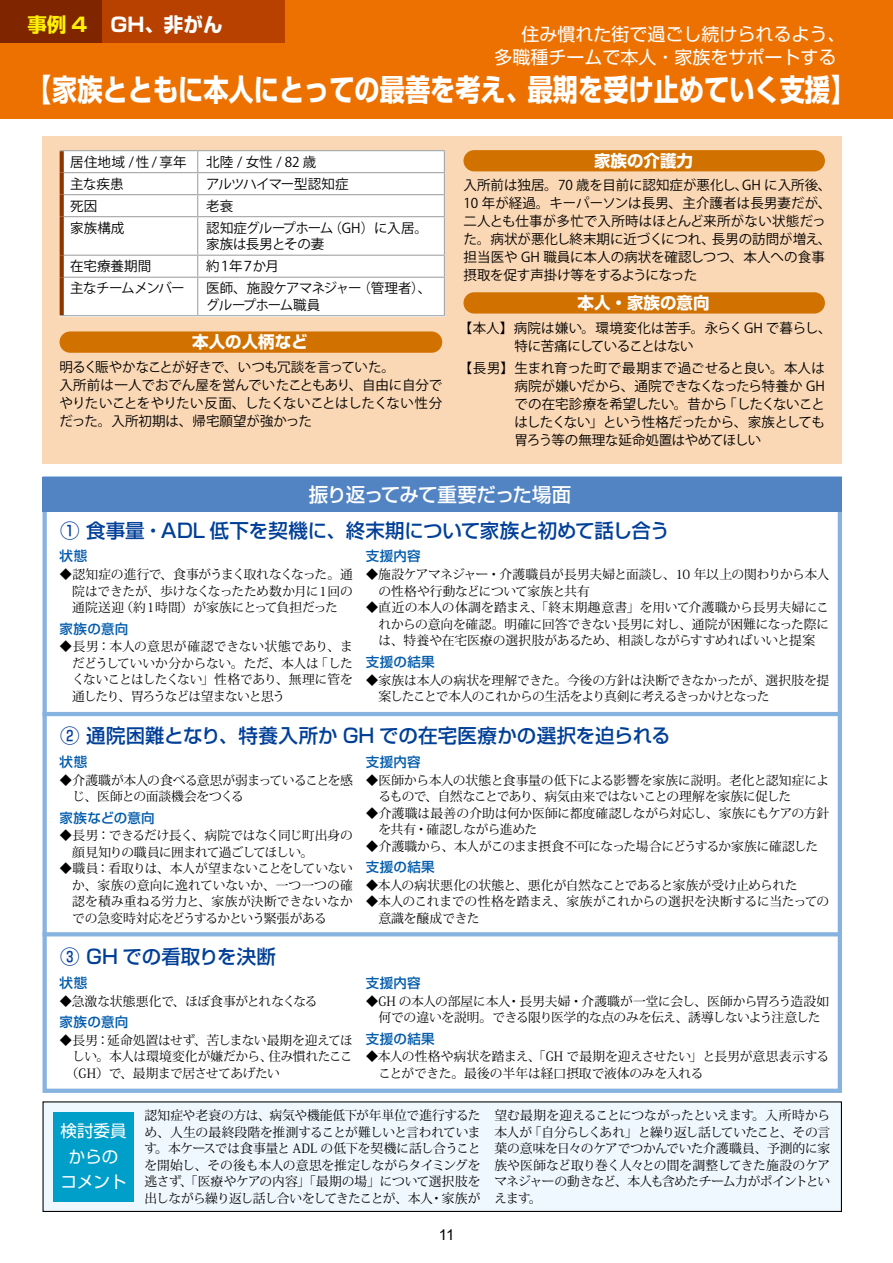
<style>
.page{position:relative;width:893px;height:1263px;background:#fff}
.page>*{position:absolute;margin:0;border:0;box-sizing:border-box;transform-origin:0 0}
.t1{font:700 30px "Shin Go Pr 6";color:#fff}
.t2{font:500 19.5px "Shin Go Pr 6";color:#003f98}
.t3{font:500 19.5px "Shin Go Pr 6";letter-spacing:-.05em;color:#fff}
.t4{font:700 19.5px "Shin Go Pr 6";color:#fff}
.t5{font:700 19.5px "Shin Go Pr 6";color:#fff100}
.t6{font:18px/22.5px "Shin Go Pr 6";color:#fff;text-align:center}
.t7{font:700 16.5px "Shin Go Pr 6";color:#fff}
.t8{font:16.5px/25.5px "Shin Go Pr 6";color:#fff;text-align:center}
.t9{font:15px "Arial";color:#000}
.t10{font:13.5px/18px "Koz Go Pro";letter-spacing:-.01em;color:#000}
.t11{font:500 13.5px "Shin Go Pr 6";letter-spacing:.025em;color:#005bac}
.t12{font:13.5px/16.5px "Koz Go Pro";letter-spacing:-.03em;color:#000}
.t13{font:13.5px/16.5px "Koz Go Pro";letter-spacing:-.055em;color:#000}
.t14{font:13.5px "Koz Go Pro";letter-spacing:-.045em;color:#000}
.t15{font:13.5px "Koz Go Pro";letter-spacing:-.05em;color:#000}
.t16{font:12.75px/16.5px "Koz Min Pr 6 N";letter-spacing:-.03em;color:#000;text-align:justify}
.t17{font:12.75px/16.5px "Koz Min Pr 6 N";letter-spacing:-.01em;color:#000}
.t18{font:12.75px/16.5px "Koz Min Pr 6 N";letter-spacing:-.05em;color:#000}
.t19{font:12.75px "Koz Min Pr 6 N";letter-spacing:-.055em;color:#000}
</style>
<div class="page">
<div style="left:0;top:0;width:893px;height:119px;background:#ed7100"></div>
<div style="left:0;top:0;width:285px;height:43px;background:#b94100"></div>
<div style="left:0;top:0;width:102px;height:43px;background:#7f2500"></div>
<div style="left:43px;top:136px;width:799px;height:327px;background:#fbd8b5"></div>
<div style="left:463px;top:292px;width:362px;height:22px;background:#d07100;border-radius:11px"></div>
<div style="left:60px;top:331px;width:382px;height:22px;background:#d07100;border-radius:11px"></div>
<div style="left:463px;top:150px;width:362px;height:21px;background:#d07100;border-radius:11px"></div>
<div style="left:43px;top:476px;width:799px;height:617px;border:4px solid #86b3e0"></div>
<svg style="left:43px;top:932px;width:799px;height:4px;fill:#86b3e0"></svg>
<div style="left:43px;top:477px;width:799px;height:34px;background:#5284c4"></div>
<hr style="left:43px;top:712px;width:799px;height:4px;background:#86b3e0">
<div style="left:60px;top:150px;width:385px;height:166px;background:#fff"></div>
<hr style="left:60px;top:150px;width:138px;height:1px;background:#9fa0a0">
<hr style="left:198px;top:150px;width:247px;height:1px;background:#9fa0a0">
<hr style="left:64px;top:172px;width:134px;height:1px;background:#9fa0a0">
<hr style="left:198px;top:172px;width:247px;height:1px;background:#9fa0a0">
<hr style="left:64px;top:194px;width:134px;height:1px;background:#9fa0a0">
<hr style="left:198px;top:194px;width:247px;height:1px;background:#9fa0a0">
<svg style="left:197px;top:151px;width:1px;height:65px"></svg>
<svg style="left:444px;top:151px;width:1px;height:65px"></svg>
<hr style="left:64px;top:216px;width:134px;height:1px;background:#9fa0a0">
<hr style="left:198px;top:216px;width:247px;height:1px;background:#9fa0a0">
<hr style="left:197px;top:217px;width:1px;height:38px;background:#9fa0a0">
<hr style="left:444px;top:217px;width:1px;height:38px;background:#9fa0a0">
<hr style="left:64px;top:255px;width:134px;height:1px;background:#9fa0a0">
<hr style="left:198px;top:255px;width:247px;height:1px;background:#9fa0a0">
<svg style="left:197px;top:256px;width:1px;height:21px"></svg>
<svg style="left:444px;top:256px;width:1px;height:21px"></svg>
<hr style="left:64px;top:277px;width:134px;height:1px;background:#9fa0a0">
<hr style="left:198px;top:277px;width:247px;height:1px;background:#9fa0a0">
<hr style="left:197px;top:278px;width:1px;height:37px;background:#9fa0a0">
<hr style="left:444px;top:278px;width:1px;height:37px;background:#9fa0a0">
<hr style="left:60px;top:315px;width:138px;height:1px;background:#9fa0a0">
<hr style="left:198px;top:315px;width:247px;height:1px;background:#9fa0a0">
<svg style="left:60px;top:151px;width:4px;height:22px"></svg>
<svg style="left:60px;top:173px;width:4px;height:22px"></svg>
<svg style="left:60px;top:195px;width:4px;height:22px"></svg>
<svg style="left:60px;top:217px;width:4px;height:38px"></svg>
<svg style="left:60px;top:255px;width:4px;height:22px"></svg>
<svg style="left:60px;top:277px;width:4px;height:38px"></svg>
<div style="left:43px;top:1101px;width:799px;height:111px;background:#eff8fe;border:1px solid #000"></div>
<div style="left:53px;top:1112px;width:81px;height:89px;background:#009fc9"></div>
<h2 class="t5" style="left:28px;top:9px;width:61px">事例 4</h2>
<h2 class="t4" style="left:111px;top:9px;width:113px">GH、非がん</h2>
<h3 class="t6" style="left:495px;top:22px;width:379px">住み慣れた街で過ごし続けられるよう、<br>多職種チームで本人・家族をサポートする　　</h3>
<h1 class="t1" style="left:22px;top:66px;width:839px">【家族とともに本人にとっての最善を考え、最期を受け止めていく支援】</h1>
<p class="t10" style="left:70px;top:153px;width:118px">居住地域 /性/享年</p>
<p class="t10" style="left:206px;top:153px;width:112px">北陸/女性/ 82歳</p>
<p class="t10" style="left:70px;top:175px;width:55px">主な疾患</p>
<p class="t14" style="left:206px;top:175px;width:144px">アルツハイマー型認知症</p>
<p class="t10" style="left:70px;top:197px;width:29px">死因</p>
<p class="t10" style="left:206px;top:197px;width:29px">老衰</p>
<p class="t10" style="left:70px;top:219px;width:56px">家族構成</p>
<p class="t12" style="left:206px;top:220px;width:223px">認知症グループホーム（GH）に入居。家族は長男とその妻</p>
<p class="t10" style="left:70px;top:258px;width:83px">在宅療養期間</p>
<p class="t10" style="left:206px;top:258px;width:74px">約１年７か月</p>
<p class="t15" style="left:70px;top:280px;width:116px">主なチームメンバー</p>
<p class="t13" style="left:206px;top:280px;width:227px">医師、施設ケアマネジャー（管理者）、グループホーム職員</p>
<p class="t7" style="left:192px;top:329px;width:117px">本人の人柄など</p>
<p class="t10" style="left:60px;top:359px;width:384px">明るく賑やかなことが好きで、いつも冗談を言っていた。<br>入所前は一人でおでん屋を営んでいたこともあり、自由に自分でやりたいことをやりたい反面、したくないことはしたくない性分だった。入所初期は、帰宅願望が強かった</p>
<p class="t7" style="left:594px;top:148px;width:100px">家族の介護力</p>
<p class="t10" style="left:463px;top:176px;width:369px">入所前は独居。70 歳を目前に認知症が悪化し、GH に入所後、<br>10 年が経過。キーパーソンは長男、主介護者は長男妻だが、二人とも仕事が多忙で入所時はほとんど来所がない状態だった。病状が悪化し終末期に近づくにつれ、長男の訪問が増え、担当医や GH 職員に本人の病状を確認しつつ、本人への食事摂取を促す声掛け等をするようになった</p>
<p class="t7" style="left:577px;top:290px;width:133px">本人・家族の意向</p>
<p class="t10" style="left:514px;top:320px;width:319px;text-indent:-56px">【本人】病院は嫌い。環境変化は苦手。永らくGH で暮らし、特に苦痛にしていることはない</p>
<p class="t10" style="left:514px;top:360px;width:312px;text-align:justify;text-indent:-56px">【長男】生まれ育った町で最期まで過ごせると良い。本人は病院が嫌いだから、通院できなくなったら特養か GHでの在宅診療を希望したい。昔から「したくないことはしたくない」という性格だったから、家族としても胃ろう等の無理な延命処置はやめてほしい</p>
<h2 class="t3" style="left:309px;top:478px;width:264px">振り返ってみて重要だった場面</h2>
<h2 class="t2" style="left:60px;top:515px;width:611px">① 食事量・ADL 低下を契機に、終末期について家族と初めて話し合う</h2>
<p class="t11" style="left:60px;top:545px;width:29px">状態</p>
<p class="t16" style="left:72px;top:567px;width:282px;text-indent:-13px">◆認知症の進行で、食事がうまく取れなくなった。通院はできたが、歩けなくなったため数か月に１回の通院送迎（約１時間）が家族にとって負担だった</p>
<p class="t11" style="left:60px;top:617px;width:70px">家族の意向</p>
<p class="t16" style="left:72px;top:639px;width:282px;text-indent:-13px">◆長男：本人の意思が確認できない状態であり、まだどうしていいか分からない。ただ、本人は「したくないことはしたくない」性格であり、無理に管を通したり、胃ろうなどは望まないと思う</p>
<p class="t11" style="left:366px;top:545px;width:57px">支援内容</p>
<p class="t16" style="left:378px;top:567px;width:452px;text-indent:-13px">◆施設ケアマネジャー・介護職員が長男夫婦と面談し、10 年以上の関わりから本人の性格や行動などについて家族と共有</p>
<p class="t16" style="left:378px;top:600px;width:452px;text-indent:-13px">◆直近の本人の体調を踏まえ、「終末期趣意書」を用いて介護職から長男夫婦にこれからの意向を確認。明確に回答できない長男に対し、通院が困難になった際には、特養や在宅医療の選択肢があるため、相談しながらすすめればいいと提案</p>
<p class="t11" style="left:366px;top:650px;width:71px">支援の結果</p>
<p class="t16" style="left:378px;top:672px;width:452px;text-indent:-13px">◆家族は本人の病状を理解できた。今後の方針は決断できなかったが、選択肢を提案したことで本人のこれからの生活をより真剣に考えるきっかけとなった</p>
<h2 class="t2" style="left:60px;top:719px;width:612px">② 通院困難となり、特養入所か GH での在宅医療かの選択を迫られる</h2>
<p class="t11" style="left:60px;top:750px;width:29px">状態</p>
<p class="t16" style="left:72px;top:772px;width:282px;text-indent:-13px">◆介護職が本人の食べる意思が弱まっていることを感じ、医師との面談機会をつくる</p>
<p class="t11" style="left:60px;top:806px;width:97px">家族などの意向</p>
<p class="t18" style="left:72px;top:828px;width:282px;text-indent:-13px">◆長男：できるだけ長く、病院ではなく同じ町出身の顔見知りの職員に囲まれて過ごしてほしい。</p>
<p class="t16" style="left:72px;top:861px;width:282px;text-indent:-13px">◆職員：看取りは、本人が望まないことをしていないか、家族の意向に逸れていないか、一つ一つの確認を積み重ねる労力と、家族が決断できないなかでの急変時対応をどうするかという緊張がある</p>
<h2 class="t2" style="left:60px;top:940px;width:217px">③ GH での看取りを決断</h2>
<p class="t11" style="left:60px;top:971px;width:29px">状態</p>
<p class="t16" style="left:60px;top:993px;width:260px">◆急激な状態悪化で、ほぼ食事がとれなくなる</p>
<p class="t11" style="left:60px;top:1011px;width:70px">家族の意向</p>
<p class="t16" style="left:60px;top:1032px;width:295px">◆長男：延命処置はせず、苦しまない最期を迎えてほ</p>
<p class="t16" style="left:72px;top:1049px;width:282px">しい。本人は環境変化が嫌だから、住み慣れたここ</p>
<p class="t16" style="left:66px;top:1065px;width:216px">（GH）で、最期まで居させてあげたい</p>
<p class="t11" style="left:366px;top:750px;width:57px">支援内容</p>
<p class="t16" style="left:378px;top:772px;width:452px;text-indent:-13px">◆ 医師から本人の状態と食事量の低下による影響を家族に説明。老化と認知症によるもので、自然なことであり、病気由来ではないことの理解を家族に促した</p>
<p class="t16" style="left:378px;top:805px;width:452px;text-indent:-13px">◆介護職は最善の介助は何か医師に都度確認しながら対応し、家族にもケアの方針を共有・確認しながら進めた</p>
<p class="t19" style="left:366px;top:839px;width:454px">◆介護職から、本人がこのまま摂食不可になった場合にどうするか家族に確認した</p>
<p class="t11" style="left:366px;top:856px;width:71px">支援の結果</p>
<p class="t16" style="left:366px;top:877px;width:433px">◆本人の病状悪化の状態と、悪化が自然なことであると家族が受け止められた</p>
<p class="t16" style="left:378px;top:894px;width:452px;text-indent:-13px">◆本人のこれまでの性格を踏まえ、家族がこれからの選択を決断するに当たっての意識を醸成できた</p>
<p class="t11" style="left:366px;top:971px;width:57px">支援内容</p>
<p class="t16" style="left:366px;top:993px;width:465px;text-align:center">◆ GH の本人の部屋に本人・長男夫婦・介護職が一堂に会し、医師から胃ろう造設如何での違いを説明。できる限り医学的な点のみを伝え、誘導しないよう注意した</p>
<p class="t11" style="left:366px;top:1027px;width:71px">支援の結果</p>
<p class="t17" style="left:378px;top:1049px;width:452px;text-indent:-13px">◆本人の性格や病状を踏まえ、「GH で最期を迎えさせたい」と長男が意思表示することができた。最後の半年は経口摂取で液体のみを入れる</p>
<p class="t8" style="left:61px;top:1117px;width:67px">検討委員からのコメント</p>
<p class="t16" style="left:145px;top:1107px;width:337px">認知症や老衰の方は、病気や機能低下が年単位で進行するため、人生の最終段階を推測することが難しいと言われています。本ケースでは食事量と ADL の低下を契機に話し合うことを開始し、その後も本人の意思を推定しながらタイミングを逃さず、「医療やケアの内容」「最期の場」について選択肢を出しながら繰り返し話し合いをしてきたことが、本人・家族が</p>
<p class="t16" style="left:494px;top:1107px;width:337px">望む最期を迎えることにつながったといえます。入所時から本人が「自分らしくあれ」と繰り返し話していたこと、その言葉の意味を日々のケアでつかんでいた介護職員、予測的に家族や医師など取り巻く人々との間を調整してきた施設のケアマネジャーの動きなど、本人も含めたチーム力がポイントといえます。</p>
<p class="t9" style="left:439px;top:1224px;width:17px">11</p>
</div>
